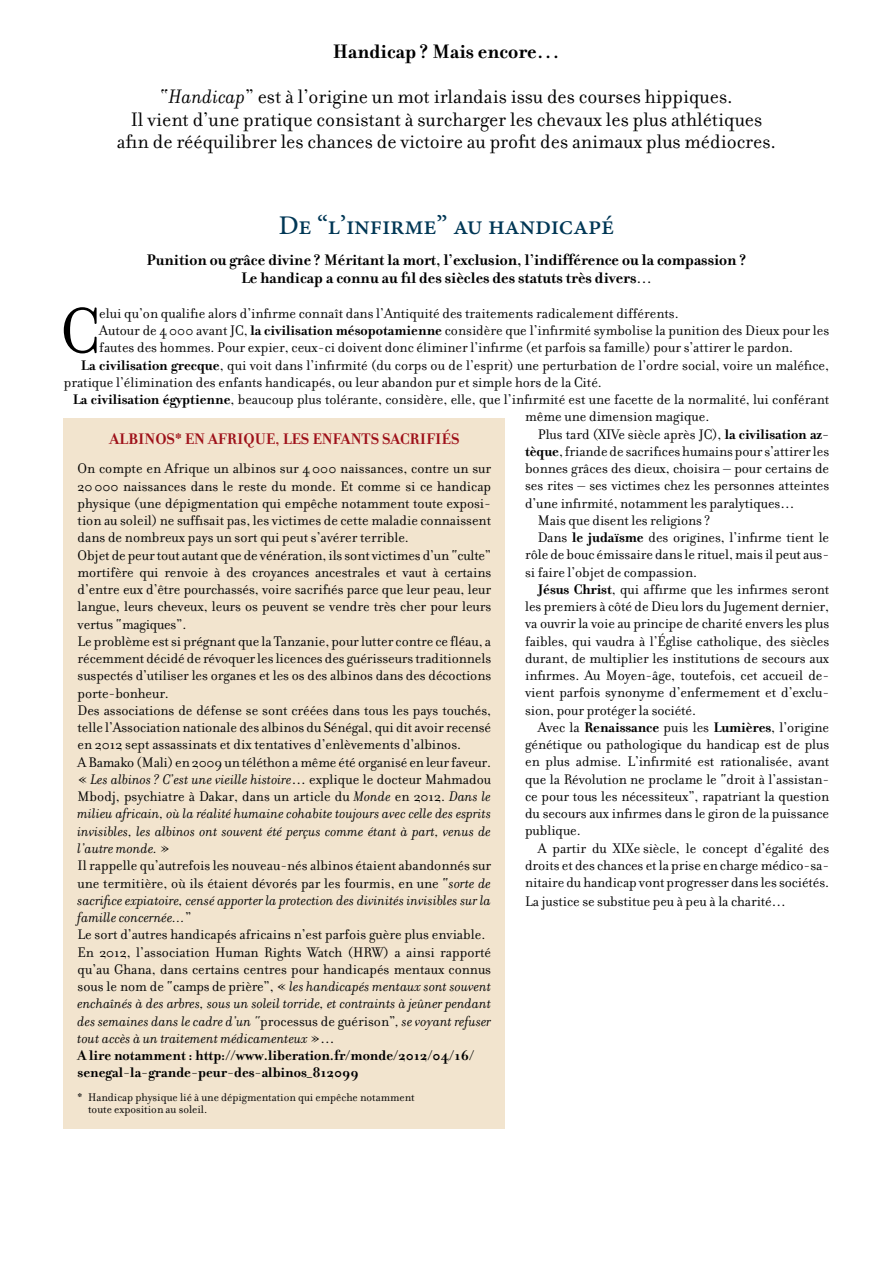
<style>
.page{position:relative;width:893px;height:1263px;background:#fff}
.page>*{position:absolute;margin:0;border:0;box-sizing:border-box;transform-origin:0 0}
.t1{font:68.55px "Filosofia";color:#000}
.t2{font:500 27px "Minion Pro";letter-spacing:-.01em;color:#003755}
.t3{font:21px/45px "Filosofia";color:#000;text-align:center}
.t4{font:700 16.5px/18.8px "Filosofia";color:#000;text-align:center}
.t5{font:700 16.5px "Filosofia";color:#9e1019}
.t6{font:15px/17.2px "Filosofia";letter-spacing:-.005em;color:#000}
.t7{font:12px/12px "Filosofia";color:#000}
.s1{font-weight:700}
.s2{font-style:italic}
.s3{font-weight:400}
</style>
<div class="page">
<div style="left:64px;top:418px;width:441px;height:711px;background:#f2e4ce"></div>
<h3 class="t3" style="left:160px;top:29px;width:574px"><span class="s1">Handicap? Mais encore…<br></span>“<span class="s2">Handicap</span>” est à l’origine un mot irlandais issu des courses hippiques.</h3>
<h3 class="t3" style="left:117px;top:108px;width:661px;line-height:22.5px">Il vient d’une pratique consistant à surcharger les chevaux les plus athlétiques afin de rééquilibrer les chances de victoire au profit des animaux plus médiocres.</h3>
<h2 class="t2" style="left:279px;top:207px;width:337px">De “l’infirme” au handicapé</h2>
<p class="t4" style="left:147px;top:250px;width:601px">Punition ou grâce divine ? Méritant la mort, l’exclusion, l’indifférence ou la compassion?<br>Le handicap a connu au fil des siècles des statuts très divers<span class="s3">…</span></p>
<h1 class="t1" style="left:60px;top:293px;width:40px">C</h1>
<p class="t6" style="left:99px;top:305px;width:581px">elui qu’on qualifie alors d’infirme connaît dans l’Antiquité des traitements radicalement différents.</p>
<p class="t6" style="left:99px;top:322px;width:731px">Autour de 4000 avant JC, <span class="s1">la civilisation mésopotamienne</span> considère que l’infirmité symbolise la punition des Dieux pour les</p>
<p class="t6" style="left:99px;top:339px;width:695px">fautes des hommes. Pour expier, ceux-ci doivent donc éliminer l’infirme (et parfois sa famille) pour s’attirer le pardon.</p>
<p class="t6" style="left:81px;top:356px;width:750px"><span class="s1">La civilisation grecque</span>, qui voit dans l’infirmité (du corps ou de l’esprit) une perturbation de l’ordre social, voire un maléfice,</p>
<p class="t6" style="left:64px;top:374px;width:540px">pratique l’élimination des enfants handicapés, ou leur abandon pur et simple hors de la Cité.</p>
<p class="t6" style="left:73px;top:391px;width:758px"><span class="s1">La civilisation égyptienne</span>, beaucoup plus tolérante, considère, elle, que l’infirmité est une facette de la normalité, lui conférant</p>
<p class="t6" style="left:525px;top:408px;width:186px">même une dimension magique.</p>
<p class="t6" style="left:538px;top:425px;width:293px">Plus tard (XIVe siècle après JC), <span class="s1">la civilisation az-</span></p>
<p class="t6" style="left:525px;top:443px;width:306px"><span class="s1">tèque</span>, friande de sacrifices humains pour s’attirer les</p>
<p class="t6" style="left:525px;top:460px;width:306px">bonnes grâces des dieux, choisira – pour certains de</p>
<p class="t6" style="left:525px;top:477px;width:306px">ses rites – ses victimes chez les personnes atteintes</p>
<p class="t6" style="left:525px;top:494px;width:271px">d’une infirmité, notamment les paralytiques…</p>
<p class="t6" style="left:538px;top:512px;width:174px">Mais que disent les religions?</p>
<p class="t6" style="left:538px;top:529px;width:293px">Dans <span class="s1">le judaïsme</span> des origines, l’infirme tient le</p>
<p class="t6" style="left:525px;top:546px;width:306px">rôle de bouc émissaire dans le rituel, mais il peut aus-</p>
<p class="t6" style="left:525px;top:563px;width:173px">si faire l’objet de compassion.</p>
<p class="t6" style="left:538px;top:581px;width:293px"><span class="s1">Jésus Christ</span>, qui affirme que les infirmes seront</p>
<p class="t6" style="left:525px;top:598px;width:306px">les premiers à côté de Dieu lors du Jugement dernier,</p>
<p class="t6" style="left:525px;top:615px;width:306px">va ouvrir la voie au principe de charité envers les plus</p>
<p class="t6" style="left:525px;top:632px;width:306px">faibles, qui vaudra à l’Église catholique, des siècles</p>
<p class="t6" style="left:525px;top:650px;width:306px">durant, de multiplier les institutions de secours aux</p>
<p class="t6" style="left:525px;top:667px;width:306px">infirmes. Au Moyen-âge, toutefois, cet accueil de-</p>
<p class="t6" style="left:525px;top:684px;width:306px">vient parfois synonyme d’enfermement et d’exclu-</p>
<p class="t6" style="left:525px;top:701px;width:172px">sion, pour protéger la société.</p>
<p class="t6" style="left:538px;top:719px;width:293px">Avec la <span class="s1">Renaissance</span> puis les <span class="s1">Lumières</span>, l’origine</p>
<p class="t6" style="left:525px;top:736px;width:306px">génétique ou pathologique du handicap est de plus</p>
<p class="t6" style="left:525px;top:753px;width:306px">en plus admise. L’infirmité est rationalisée, avant</p>
<p class="t6" style="left:525px;top:770px;width:306px">que la Révolution ne proclame le “droit à l’assistan-</p>
<p class="t6" style="left:525px;top:788px;width:306px">ce pour tous les nécessiteux”, rapatriant la question</p>
<p class="t6" style="left:525px;top:805px;width:306px">du secours aux infirmes dans le giron de la puissance</p>
<p class="t6" style="left:525px;top:822px;width:57px">publique.</p>
<p class="t6" style="left:538px;top:839px;width:293px">A partir du XIXe siècle, le concept d’égalité des</p>
<p class="t6" style="left:525px;top:857px;width:306px">droits et des chances et la prise en charge médico-sa-</p>
<p class="t6" style="left:525px;top:874px;width:306px">nitaire du handicap vont progresser dans les sociétés.</p>
<p class="t6" style="left:525px;top:893px;width:262px">La justice se substitue peu à peu à la charité…</p>
<p class="t5" style="left:109px;top:429px;width:351px">Albinos* en Afrique, les enfants sacrifi és</p>
<p class="t6" style="left:78px;top:460px;width:415px">On compte en Afrique un albinos sur 4000 naissances, contre un sur 20000 naissances dans le reste du monde. Et comme si ce handicap physique (une dépigmentation qui empêche notamment toute exposi&shy;tion au soleil) ne suffisait pas, les victimes de cette maladie connaissent dans de nombreux pays un sort qui peut s’avérer terrible.<br>Objet de peur tout autant que de vénération, ils sont victimes d’un “culte” mortifère qui renvoie à des croyances ancestrales et vaut à certains d’entre eux d’être pourchassés, voire sacrifiés parce que leur peau, leur langue, leurs cheveux, leurs os peuvent se vendre très cher pour leurs vertus “magiques”.<br>Le problème est si prégnant que la Tanzanie, pour lutter contre ce fléau, a récemment décidé de révoquer les licences des guérisseurs traditionnels suspectés d’utiliser les organes et les os des albinos dans des décoctions porte-bonheur.<br>Des associations de défense se sont créées dans tous les pays touchés, telle l’Association nationale des albinos du Sénégal, qui dit avoir recensé en 2012 sept assassinats et dix tentatives d’enlèvements d’albinos.<br>A Bamako (Mali) en 2009 un téléthon a même été organisé en leur faveur. « <span class="s2">Les albinos ? C’est une vieille histoire</span>… explique le docteur Mahmadou Mbodj, psychiatre à Dakar, dans un article du <span class="s2">Monde</span> en 2012. <span class="s2">Dans le milieu africain, où la réalité humaine cohabite toujours avec celle des esprits invisibles, les albinos ont souvent été perçus comme étant à part, venus de l’autre monde.</span> »<br>Il rappelle qu’autrefois les nouveau-nés albinos étaient abandonnés sur une termitière, où ils étaient dévorés par les fourmis, en une “<span class="s2">sorte de sacrifice expiatoire, censé apporter la protection des divinités invisibles sur la famille concernée…</span>”<br>Le sort d’autres handicapés africains n’est parfois guère plus enviable.<br>En 2012, l’association Human Rights Watch (HRW) a ainsi rapporté qu’au Ghana, dans certains centres pour handicapés mentaux connus sous le nom de “camps de prière”, « <span class="s2">les handicapés mentaux sont souvent enchaînés à des arbres, sous un soleil torride, et contraints à jeûner pendant des semaines dans le cadre d’un “</span>processus de guérison”<span class="s2">, se voyant refuser tout accès à un traitement médicamenteux</span> »…<br><span class="s1">A lire notamment : http://www.liberation.fr/monde/2012/04/16/ senegal-la-grande-peur-des-albinos_812099</span></p>
<p class="t7" style="left:88px;top:1092px;width:328px;text-indent:-10px">* Handicap physique lié à une dépigmentation qui empêche notamment toute exposition au soleil.</p>
</div>
